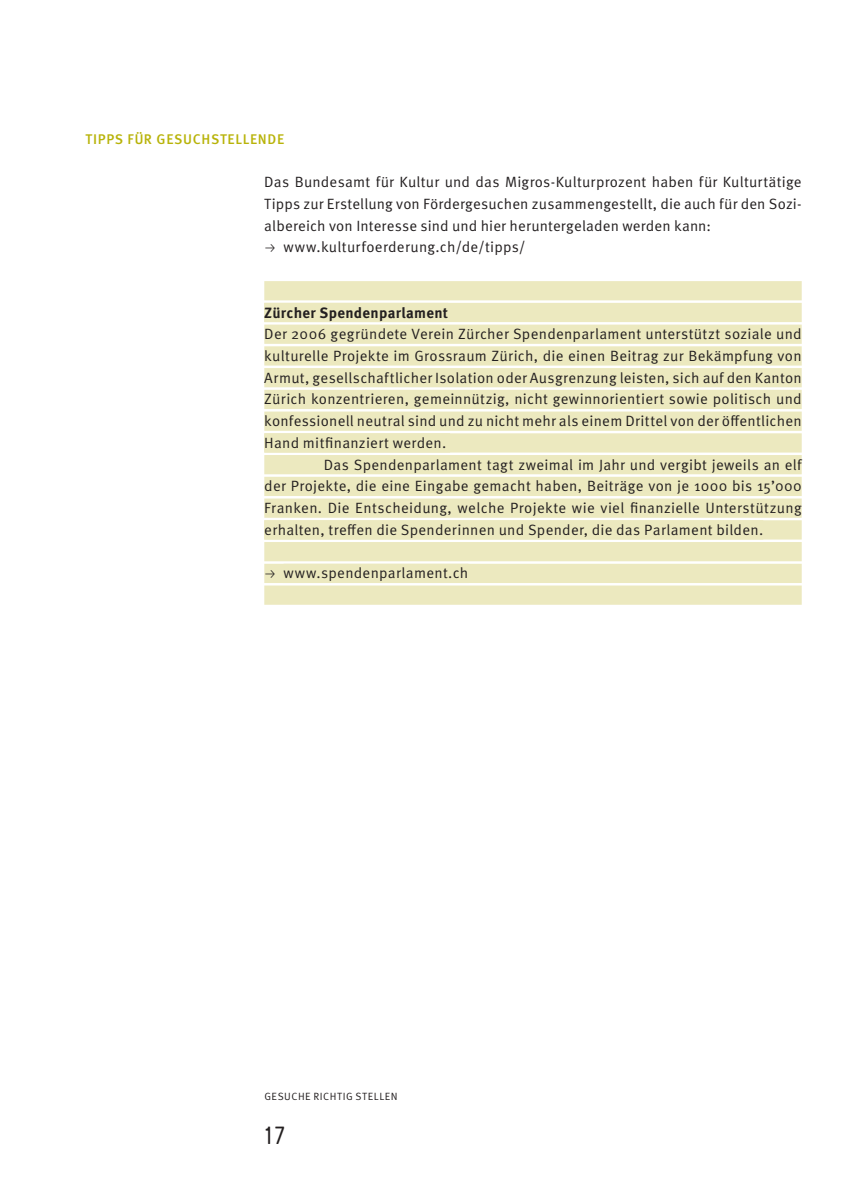
<style>
.page{position:relative;width:844px;height:1191px;background:#fff}
.page>*{position:absolute;margin:0;border:0;box-sizing:border-box;transform-origin:0 0}
.Page_Numbers{font:24.5px "Brauer Neue Std";color:#231f20}
.Cased{font:14.88px/21.7px "Meta Pro";letter-spacing:.02em;color:#231f20;text-align:justify}
.Body_01{font:14.88px/21.7px "Meta Pro";letter-spacing:.015em;color:#231f20;text-align:justify}
.Cased-2{font:700 14.88px "Meta Pro";letter-spacing:.02em;color:#231f20}
.Subtitles{font:500 14px "Meta Pro";letter-spacing:.05em;color:#b8b309}
.Running_Titles{font:10.5px "Meta Pro";letter-spacing:.05em;color:#231f20}
</style>
<div class="page">
<div style="left:264px;top:281px;width:537px;height:19px;background:#ece9bf"></div>
<div style="left:264px;top:303px;width:537px;height:19px;background:#ece9bf"></div>
<div style="left:264px;top:324px;width:537px;height:20px;background:#ece9bf"></div>
<div style="left:264px;top:346px;width:537px;height:19px;background:#ece9bf"></div>
<div style="left:264px;top:368px;width:537px;height:19px;background:#ece9bf"></div>
<div style="left:264px;top:390px;width:537px;height:19px;background:#ece9bf"></div>
<div style="left:264px;top:411px;width:537px;height:20px;background:#ece9bf"></div>
<div style="left:264px;top:433px;width:537px;height:19px;background:#ece9bf"></div>
<div style="left:264px;top:455px;width:537px;height:19px;background:#ece9bf"></div>
<div style="left:264px;top:477px;width:537px;height:19px;background:#ece9bf"></div>
<div style="left:264px;top:498px;width:537px;height:20px;background:#ece9bf"></div>
<div style="left:264px;top:520px;width:537px;height:19px;background:#ece9bf"></div>
<div style="left:264px;top:542px;width:537px;height:19px;background:#ece9bf"></div>
<div style="left:264px;top:564px;width:537px;height:19px;background:#ece9bf"></div>
<div style="left:264px;top:585px;width:537px;height:20px;background:#ece9bf"></div>
<p class="Subtitles" style="left:86px;top:130px;width:200px">TIPPS FÜR GESUCHSTELLENDE</p>
<p class="Body_01" style="left:264px;top:171px;width:538px">Das Bundesamt für Kultur und das Migros-Kulturprozent haben für Kulturtätige Tipps zur Erstellung von Fördergesuchen zusammengestellt, die auch für den Sozi&shy;albereich von Interesse sind und hier heruntergeladen werden kann:</p>
<p class="Body_01" style="left:283px;top:237px;width:243px">www.kulturfoerderung.ch/de/tipps/</p>
<p class="Cased-2" style="left:264px;top:303px;width:185px">Zürcher Spendenparlament</p>
<p class="Cased" style="left:264px;top:324px;width:539px">Der 2006 gegründete Verein Zürcher Spendenparlament unterstützt soziale und kulturelle Projekte im Grossraum Zürich, die einen Beitrag zur Bekämpfung von Armut, gesellschaftlicher Isolation oder Ausgrenzung leisten, sich auf den Kanton Zürich konzentrieren, gemeinnützig, nicht gewinnorientiert sowie politisch und konfessionell neutral sind und zu nicht mehr als einem Drittel von der öffentlichen Hand mitfinanziert werden.</p>
<p class="Cased" style="left:264px;top:454px;width:539px;text-indent:60px">Das Spendenparlament tagt zweimal im Jahr und vergibt jeweils an elf der Projekte, die eine Eingabe gemacht haben, Beiträge von je 1000 bis 15’000<br>Franken. Die Entscheidung, welche Projekte wie viel finanzielle Unterstützung erhalten, treffen die Spenderinnen und Spender, die das Parlament bilden.</p>
<p class="Cased" style="left:283px;top:563px;width:186px">www.spendenparlament.ch</p>
<p class="Running_Titles" style="left:264px;top:1090px;width:135px">GESUCHE RICHTIG STELLEN</p>
<p class="Page_Numbers" style="left:264px;top:1121px;width:22px">17</p>
</div>
